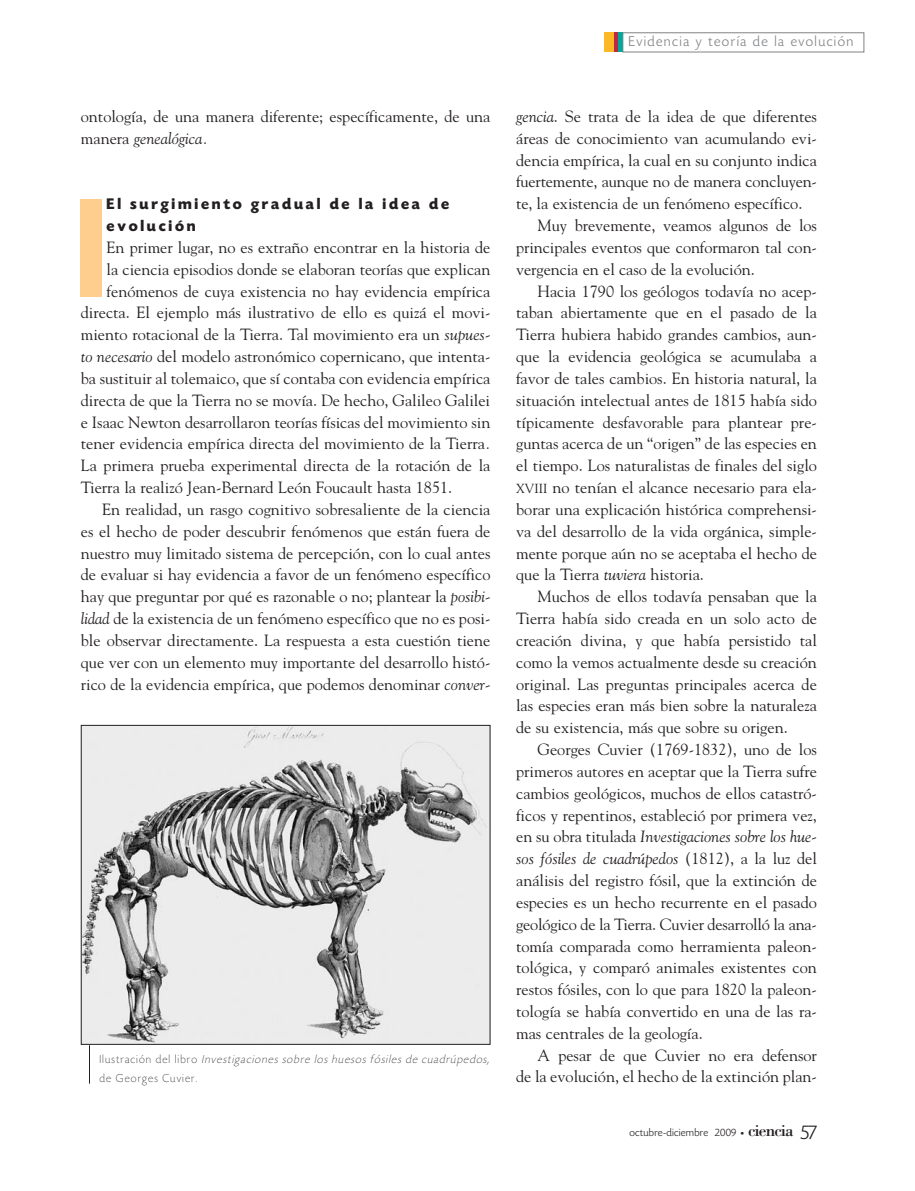
<style>
.page{position:relative;width:915px;height:1191px;background:#fff}
.page>*{position:absolute;margin:0;border:0;box-sizing:border-box;transform-origin:0 0}
.t1{font:17.25px "Bodoni";letter-spacing:-.05em;color:#231f20}
.t2{font:16.2px/21.8px "Goudy";color:#231f20}
.t3{font:italic 16.2px "Goudy";color:#231f20}
.t4{font:700 16.2px/21.8px "Today HEF";letter-spacing:.17em;color:#231f20}
.t5{font:300 15px "Today HEF";letter-spacing:.095em;color:#808285}
.t6{font:italic 200 12px/19.5px "Today HEF";letter-spacing:.095em;color:#231f20}
.t7{font:300 11.25px "Today HEF";letter-spacing:.025em;color:#231f20}
.s1{font-style:italic}
.s2{font-style:normal}
.s3{font-size:13.05px}
.s4{font-family:"Officina Sans";font-weight:400;font-size:7.5px}
.s5{font-family:"Today HEF";font-weight:300;font-size:21px}
</style>
<div class="page">
<div style="left:604px;top:32px;width:9px;height:20px;background:#fcb825"></div>
<div style="left:613px;top:32px;width:5px;height:20px;background:#bb2945"></div>
<hr style="left:618px;top:32px;width:4px;height:20px;background:#00a99b">
<div style="left:622px;top:32px;width:242px;height:20px;border:1px solid #808285"></div>
<div style="left:81px;top:199px;width:21px;height:97px;background:#fdce8d"></div>
<hr style="left:89px;top:1045px;width:1px;height:38px;background:#231f20">
<img style="left:83px;top:727px;width:405px;height:315px">
<div style="left:81px;top:725px;width:409px;height:319px;border:1px solid #231f20"></div>
<p class="t2" style="left:81px;top:107px;width:411px">ontología, de una manera diferente; específicamente, de una manera <span class="s1">genealógica.</span></p>
<p class="t4" style="left:107px;top:195px;width:344px">El surgimiento gradual de la idea de evolución</p>
<p class="t2" style="left:107px;top:238px;width:385px">En primer lugar, no es extraño encontrar en la historia de</p>
<p class="t2" style="left:107px;top:259px;width:385px">la ciencia episodios donde se elaboran teorías que explican</p>
<p class="t2" style="left:107px;top:281px;width:385px">fenómenos de cuya existencia no hay evidencia empírica</p>
<p class="t2" style="left:81px;top:303px;width:411px">directa. El ejemplo más ilustrativo de ello es quizá el movi-</p>
<p class="t2" style="left:81px;top:325px;width:411px">miento rotacional de la Tierra. Tal movimiento era un <span class="s1">supues-</span></p>
<p class="t2" style="left:81px;top:347px;width:411px"><span class="s1">to necesario</span> del modelo astronómico copernicano, que intenta-</p>
<p class="t2" style="left:81px;top:368px;width:411px">ba sustituir al tolemaico, que sí contaba con evidencia empírica</p>
<p class="t2" style="left:81px;top:390px;width:410px">directa de que la Tierra no se movía. De hecho, Galileo Galilei</p>
<p class="t2" style="left:81px;top:412px;width:411px">e Isaac Newton desarrollaron teorías físicas del movimiento sin</p>
<p class="t2" style="left:81px;top:434px;width:411px">tener evidencia empírica directa del movimiento de la Tierra<span class="s1">.</span></p>
<p class="t2" style="left:81px;top:456px;width:411px">La primera prueba experimental directa de la rotación de la</p>
<p class="t2" style="left:81px;top:478px;width:373px">Tierra la realizó Jean-Bernard León Foucault hasta 1851.</p>
<p class="t2" style="left:102px;top:499px;width:389px">En realidad, un rasgo cognitivo sobresaliente de la ciencia</p>
<p class="t2" style="left:81px;top:521px;width:411px">es el hecho de poder descubrir fenómenos que están fuera de</p>
<p class="t2" style="left:81px;top:543px;width:411px">nuestro muy limitado sistema de percepción, con lo cual antes</p>
<p class="t2" style="left:81px;top:565px;width:411px">de evaluar si hay evidencia a favor de un fenómeno específico</p>
<p class="t2" style="left:81px;top:587px;width:411px">hay que preguntar por qué es razonable o no; plantear la <span class="s1">posibi-</span></p>
<p class="t2" style="left:81px;top:609px;width:411px"><span class="s1">lidad</span> de la existencia de un fenómeno específico que no es posi-</p>
<p class="t2" style="left:81px;top:630px;width:411px">ble observar directamente. La respuesta a esta cuestión tiene</p>
<p class="t2" style="left:81px;top:652px;width:411px">que ver con un elemento muy importante del desarrollo histó-</p>
<p class="t2" style="left:81px;top:674px;width:411px">rico de la evidencia empírica, que podemos denominar <span class="s1">conver-</span></p>
<p class="t6" style="left:99px;top:1050px;width:391px"><span class="s2">I l u s t r a c i ó n d e l l i b r o</span> Investigaciones sobre los huesos fósiles de cuadrúpedos, <span class="s2">de Georges Cuvier.</span></p>
<p class="t5" style="left:628px;top:35px;width:226px">Evidencia y teoría de la evolución</p>
<p class="t2" style="left:516px;top:107px;width:302px"><span class="s1">gencia</span>. Se trata de la idea de que diferentes</p>
<p class="t2" style="left:516px;top:128px;width:302px">áreas de cono cimiento van acumulando evi-</p>
<p class="t2" style="left:516px;top:150px;width:302px">dencia empírica, la cual en su conjunto indica</p>
<p class="t2" style="left:516px;top:172px;width:302px">fuertemente, aunque no de manera concluyen -</p>
<p class="t2" style="left:516px;top:194px;width:288px">te, la existencia de un fenómeno específico.</p>
<p class="t2" style="left:537px;top:216px;width:281px">Muy brevemente, veamos algunos de los</p>
<p class="t2" style="left:516px;top:238px;width:302px">principales eventos que conformaron tal con-</p>
<p class="t2" style="left:516px;top:259px;width:240px">vergencia en el caso de la evolución.</p>
<p class="t2" style="left:537px;top:281px;width:281px">Hacia 1790 los geólogos todavía no acep-</p>
<p class="t2" style="left:516px;top:303px;width:302px">taban abiertamente que en el pasado de la</p>
<p class="t2" style="left:516px;top:325px;width:302px">Tierra hubiera habido grandes cambios, aun-</p>
<p class="t2" style="left:516px;top:347px;width:302px">que la evidencia geológica se acumulaba a</p>
<p class="t2" style="left:516px;top:368px;width:302px">favor de tales cambios. En historia natural, la</p>
<p class="t2" style="left:516px;top:390px;width:302px">situación intelectual antes de 1815 había sido</p>
<p class="t2" style="left:516px;top:412px;width:302px">típicamente desfavorable para plantear pre-</p>
<p class="t2" style="left:516px;top:434px;width:302px">guntas acerca de un “origen” de las especies en</p>
<p class="t2" style="left:516px;top:456px;width:302px">el tiempo. Los naturalistas de finales del siglo</p>
<p class="t2" style="left:516px;top:478px;width:302px"><span class="s3">XVIII</span> no tenían el alcance necesario para ela-</p>
<p class="t2" style="left:516px;top:499px;width:302px">borar una explicación histórica comprehensi-</p>
<p class="t2" style="left:516px;top:521px;width:302px">va del desarrollo de la vida orgánica, simple-</p>
<p class="t2" style="left:516px;top:543px;width:302px">mente porque aún no se aceptaba el hecho de</p>
<p class="t2" style="left:516px;top:565px;width:189px">que la Tierra <span class="s1">tuviera</span> historia.</p>
<p class="t2" style="left:537px;top:587px;width:281px">Muchos de ellos todavía pensaban que la</p>
<p class="t2" style="left:516px;top:609px;width:302px">Tierra había sido creada en un solo acto de</p>
<p class="t2" style="left:516px;top:630px;width:302px">creación divina, y que había persis tido tal</p>
<p class="t2" style="left:516px;top:652px;width:302px">como la vemos actualmente desde su creación</p>
<p class="t2" style="left:516px;top:674px;width:302px">original. Las preguntas principales acer ca de</p>
<p class="t2" style="left:516px;top:696px;width:302px">las especies eran más bien sobre la naturaleza</p>
<p class="t2" style="left:516px;top:718px;width:273px">de su existencia, más que sobre su origen.</p>
<p class="t2" style="left:537px;top:739px;width:281px">Georges Cuvier (1769-1832), uno de los</p>
<p class="t2" style="left:516px;top:761px;width:302px">primeros autores en aceptar que la Tierra sufre</p>
<p class="t2" style="left:516px;top:783px;width:302px">cambios geológicos, muchos de ellos catastró-</p>
<p class="t2" style="left:516px;top:805px;width:302px">ficos y repentinos, estableció por primera vez,</p>
<p class="t3" style="left:516px;top:830px;width:302px"><span class="s2">en su obra titulada</span> Investigaciones sobre los hue-</p>
<p class="t3" style="left:516px;top:852px;width:302px">sos fósiles de cuadrúpedos <span class="s2">(1812), a la luz del</span></p>
<p class="t2" style="left:516px;top:870px;width:302px">análisis del registro fósil, que la extinción de</p>
<p class="t2" style="left:516px;top:892px;width:302px">especies es un hecho recurrente en el pasado</p>
<p class="t2" style="left:516px;top:914px;width:302px">geológico de la Tierra. Cuvier desarrolló la ana -</p>
<p class="t2" style="left:516px;top:936px;width:302px">tomía comparada como herramienta paleon-</p>
<p class="t2" style="left:516px;top:958px;width:302px">tológica, y comparó animales existentes con</p>
<p class="t2" style="left:516px;top:980px;width:302px">restos fósiles, con lo que para 1820 la paleon-</p>
<p class="t2" style="left:516px;top:1001px;width:302px">tología se había convertido en una de las ra -</p>
<p class="t2" style="left:516px;top:1023px;width:188px">mas centrales de la geología.</p>
<p class="t2" style="left:537px;top:1045px;width:281px">A pesar de que Cuvier no era defensor</p>
<p class="t2" style="left:516px;top:1067px;width:302px">de la evolución, el hecho de la extinción plan-</p>
<p class="t7" style="left:629px;top:1127px;width:116px">octubre-diciembre 2009 <span class="s4">•</span></p>
<p class="t1" style="left:748px;top:1124px;width:70px">ciencia <span class="s5">57</span></p>
</div>
